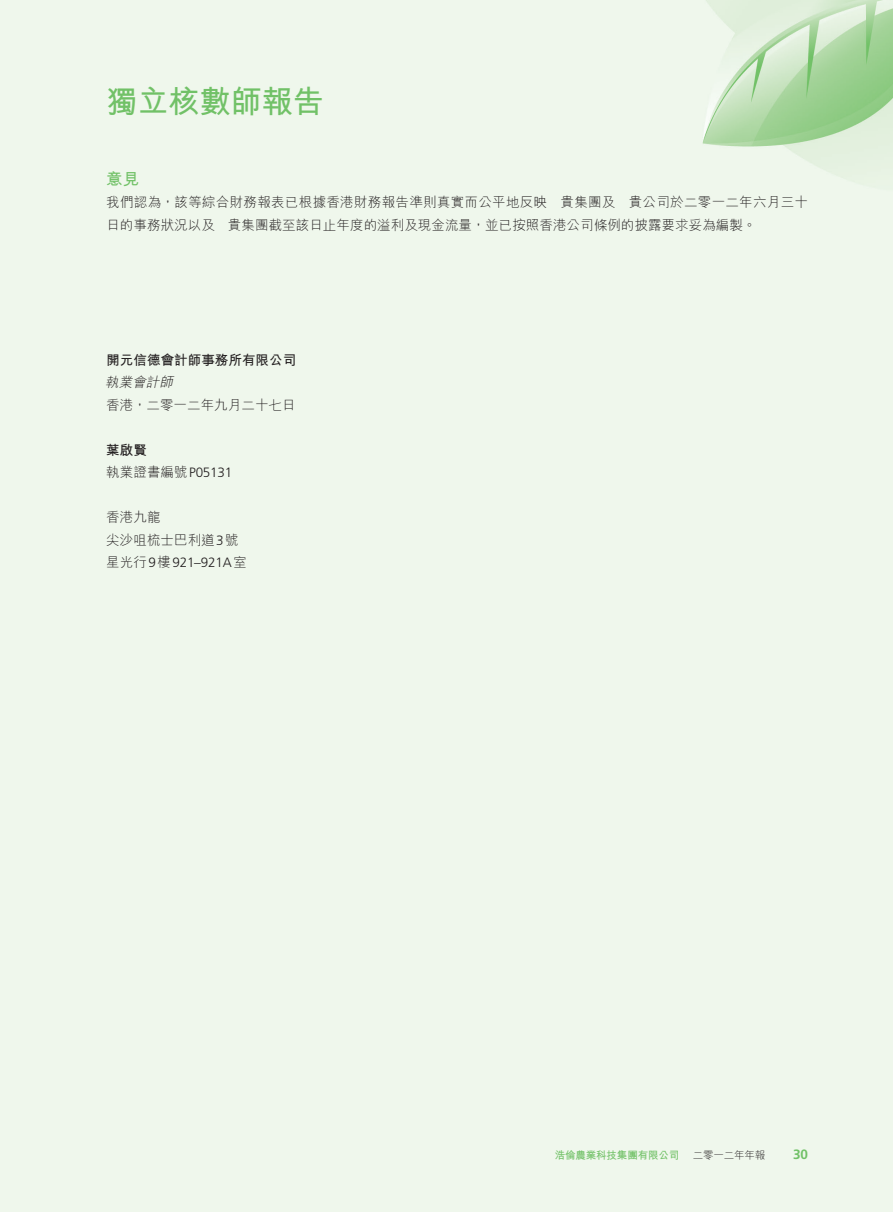
<style>
.page{position:relative;width:893px;height:1212px;background:#eff7ec}
.page>*{position:absolute;margin:0;border:0;box-sizing:border-box;transform-origin:0 0}
.t1{font:700 31.5px "M Hei HK";letter-spacing:-.015em;color:#71c167}
.t2{font:700 16.5px "M Hei HK";color:#71c167}
.t3{font:300 13.5px/22.5px "M Hei HK";letter-spacing:.005em;color:#231f20}
.t4{font:700 13.5px "M Hei HK";letter-spacing:.005em;color:#231f20}
.t5{font:300 13.5px "Frutiger LT Std";letter-spacing:-.015em;color:#231f20}
.t6{font:300 13.5px "M Hei HK";letter-spacing:.025em;color:#231f20}
.t7{font:italic 300 13.5px "M Hei HK";color:#231f20}
.t8{font:700 13.5px "Frutiger LT Std";color:#71c167}
.t9{font:700 10.5px "M Hei HK";letter-spacing:-.015em;color:#71c167}
.t10{font:300 10.5px "M Hei HK";letter-spacing:-.015em;color:#231f20}
.s1{font-weight:700}
.s2{font-family:"Frutiger LT Std"}
.s3{font-family:"M Hei HK"}
</style>
<div class="page">
<h1 class="t1" style="left:106px;top:79px;width:219px">獨立核數師報告</h1>
<p class="t2" style="left:106px;top:167px;width:35px">意見</p>
<p class="t3" style="left:228px;top:191px;width:530px;text-indent:-122px">我們認為，該等綜合財務報表已根據香港財務報告準則真實而公平地反映<br>貴集團截至該日止年度的溢利及現金流量，並已按照香港公司條例的披露要求妥為編製。</p>
<p class="t3" style="left:560px;top:191px;width:56px">貴集團及</p>
<p class="t6" style="left:629px;top:195px;width:181px">貴公司於二零一二年六月三十</p>
<p class="t3" style="left:106px;top:213px;width:110px">日的事務狀況以及</p>
<p class="t4" style="left:106px;top:350px;width:191px">開元信德會計師事務所有限公司</p>
<p class="t7" style="left:105px;top:375px;width:72px">執業會計師</p>
<p class="t3" style="left:106px;top:393px;width:191px">香港，二零一二年九月二十七日</p>
<p class="t3" style="left:106px;top:438px;width:128px"><span class="s1">葉啟賢<br></span>執業證書編號<span class="s2">P05131</span></p>
<p class="t3" style="left:106px;top:506px;width:134px">香港九龍<br>尖沙咀梳士巴利道<span class="s2">3</span>號</p>
<p class="t5" style="left:106px;top:555px;width:142px"><span class="s3">星光行</span>9<span class="s3">樓</span>921–921A<span class="s3">室</span></p>
<p class="t9" style="left:555px;top:1148px;width:126px">浩倫農業科技集團有限公司</p>
<p class="t10" style="left:693px;top:1150px;width:74px">二零一二年年報</p>
<p class="t8" style="left:793px;top:1147px;width:16px">30</p>
</div>
